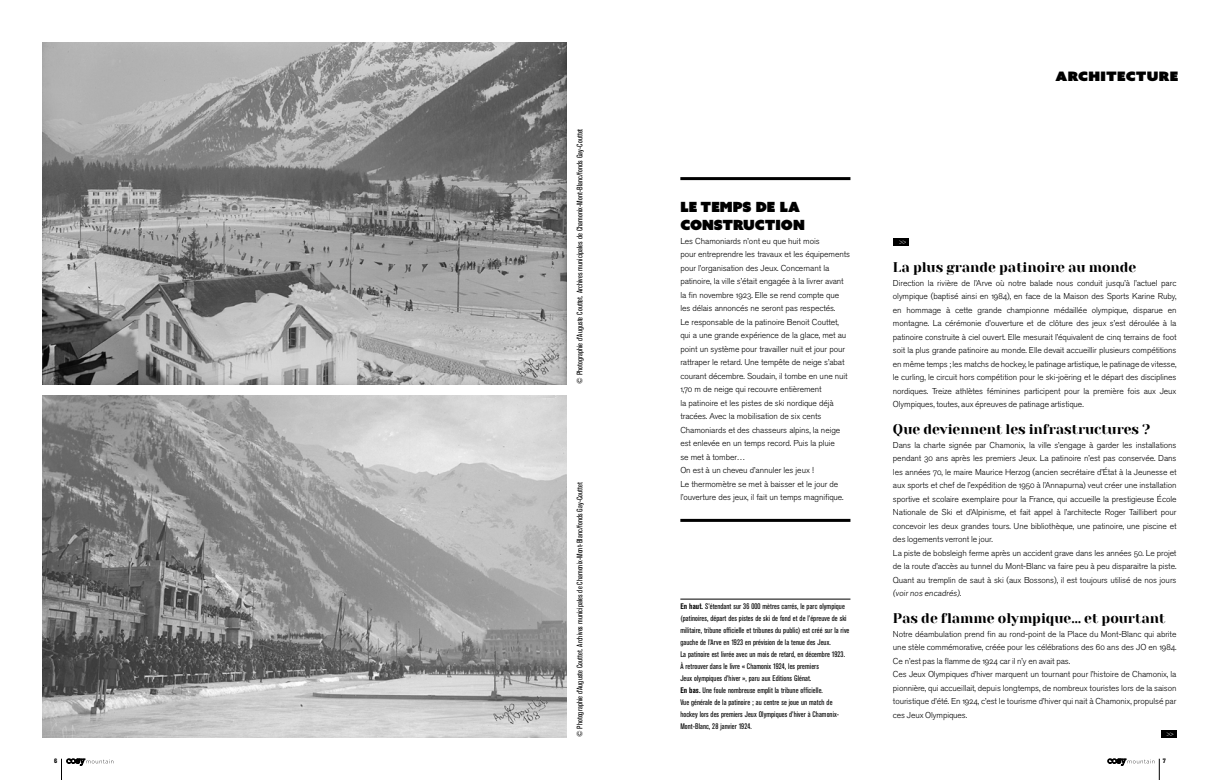
<style>
.page{position:relative;width:1219px;height:780px;background:#fff}
.page>*{position:absolute;margin:0;border:0;box-sizing:border-box;transform-origin:0 0}
.t1{font:14px "Yeseva One";color:#000}
.t2{font:14px/18px "Azo Sans Uber";color:#000}
.t3{font:13px "Azo Sans Uber";letter-spacing:.02em;color:#000;scale:1.08 1}
.t4{font:8.5px/13.5px "Akzidenz Grotesk BE Light Os F";letter-spacing:-.01em;color:#000}
.t5{font:condensed 8px/12px "Akzidenz Grotesk BE";letter-spacing:.01em;color:#000}
.t6{font:800 condensed 6.3px "Akzidenz Grotesk BE";color:#000}
.t7{font:5px "Akzidenz Grotesk BE Light Os F";color:#fff}
.s1{font-weight:700}
</style>
<div class="page">
<svg style="left:61px;top:758px;width:52px;height:22px"></svg>
<svg style="left:1108px;top:758px;width:52px;height:22px"></svg>
<div style="left:893px;top:238px;width:16px;height:7px;background:#000"></div>
<div style="left:1160px;top:730px;width:16px;height:7px;background:#000"></div>
<hr style="left:680px;top:177px;width:170px;height:3px;background:#000">
<hr style="left:680px;top:519px;width:170px;height:3px;background:#000">
<img style="left:43px;top:43px;width:524px;height:341px">
<img style="left:43px;top:395px;width:524px;height:342px">
<hr style="left:680px;top:599px;width:170px;height:1px;background:#000">
<p class="t5" style="left:574px;top:384px;width:257px;rotate:-90deg">© Photographie d’Auguste Couttet. Archives municipales de Chamonix-Mont-Blanc/fonds Gay-Couttet</p>
<p class="t5" style="left:574px;top:737px;width:257px;rotate:-90deg">© Photographie d’Auguste Couttet. Archives municipales de Chamonix-Mont-Blanc/fonds Gay-Couttet</p>
<h2 class="t3" style="left:1056px;top:68px;width:115px">ARCHITECTURE</h2>
<h1 class="t2" style="left:680px;top:198px;width:126px">LE TEMPS DE LA<br>CONSTRUCTION</h1>
<p class="t4" style="left:680px;top:234px;width:171px">Les Chamoniards n’ont eu que huit mois<br>pour entreprendre les travaux et les équipements pour l’organisation des Jeux. Concernant la patinoire, la ville s’était engagée à la livrer avant la fin novembre 1923. Elle se rend compte que les délais annoncés ne seront pas respectés.<br>Le responsable de la patinoire Benoit Couttet, qui a une grande expérience de la glace, met au point un système pour travailler nuit et jour pour rattraper le retard. Une tempête de neige s’abat courant décembre. Soudain, il tombe en une nuit 1,70 m de neige qui recouvre entièrement<br>la patinoire et les pistes de ski nordique déjà tracées. Avec la mobilisation de six cents Chamoniards et des chasseurs alpins, la neige est enlevée en un temps record. Puis la pluie<br>se met à tomber…<br>On est à un cheveu d’annuler les jeux !<br>Le thermomètre se met à baisser et le jour de l’ouverture des jeux, il fait un temps magnifique.</p>
<p class="t5" style="left:680px;top:600px;width:171px"><span class="s1">En haut.</span> S’étendant sur 36 000 mètres carrés, le parc olympique (patinoires, départ des pistes de ski de fond et de l’épreuve de ski militaire, tribune officielle et tribunes du public) est créé sur la rive gauche de l’Arve en 1923 en prévision de la tenue des Jeux.<br>La patinoire est livrée avec un mois de retard, en décembre 1923.<br>À retrouver dans le livre « Chamonix 1924, les premiers<br>Jeux olympiques d’hiver », paru aux Editions Glénat.<br><span class="s1">En bas.</span> Une foule nombreuse emplit la tribune officielle.<br>Vue générale de la patinoire ; au centre se joue un match de hockey lors des premiers Jeux Olympiques d’hiver à Chamonix-Mont-Blanc, 28 janvier 1924.</p>
<p class="t7" style="left:899px;top:239px;width:8px">&gt;&gt;</p>
<h1 class="t1" style="left:893px;top:259px;width:245px">La plus grande patinoire au monde</h1>
<p class="t4" style="left:893px;top:276px;width:285px;text-align:justify">Direction la rivière de l’Arve où notre balade nous conduit jusqu’à l’actuel parc olympique (baptisé ainsi en 1984), en face de la Maison des Sports Karine Ruby, en hommage à cette grande championne médaillée olympique, disparue en montagne. La cérémonie d’ouverture et de clôture des jeux s’est déroulée à la patinoire construite à ciel ouvert. Elle mesurait l’équivalent de cinq terrains de foot soit la plus grande patinoire au monde. Elle devait accueillir plusieurs compétitions en même temps ; les matchs de hockey, le patinage artistique, le patinage de vitesse, le curling, le circuit hors compétition pour le ski-joëring et le départ des disciplines nordiques. Treize athlètes féminines participent pour la première fois aux Jeux Olympiques, toutes, aux épreuves de patinage artistique.</p>
<h1 class="t1" style="left:893px;top:421px;width:259px">Que deviennent les infrastructures ?</h1>
<p class="t4" style="left:893px;top:438px;width:285px">Dans la charte signée par Chamonix, la ville s’engage à garder les installations pendant 30 ans après les premiers Jeux. La patinoire n’est pas conservée. Dans les années 70, le maire Maurice Herzog (ancien secrétaire d’État à la Jeunesse et aux sports et chef de l’expédition de 1950 à l’Annapurna) veut créer une installation sportive et scolaire exemplaire pour la France, qui accueille la prestigieuse École Nationale de Ski et d’Alpinisme, et fait appel à l’architecte Roger Taillibert pour concevoir les deux grandes tours. Une bibliothèque, une patinoire, une piscine et des logements verront le jour.<br>La piste de bobsleigh ferme après un accident grave dans les années 50. Le projet de la route d’accès au tunnel du Mont-Blanc va faire peu à peu disparaitre la piste.<br>Quant au tremplin de saut à ski (aux Bossons), il est toujours utilisé de nos jours (voir nos encadrés).</p>
<h1 class="t1" style="left:893px;top:610px;width:274px">Pas de flamme olympique… et pourtant</h1>
<p class="t4" style="left:893px;top:627px;width:285px">Notre déambulation prend fin au rond-point de la Place du Mont-Blanc qui abrite une stèle commémorative, créée pour les célébrations des 60 ans des JO en 1984.<br>Ce n’est pas la flamme de 1924 car il n’y en avait pas.<br>Ces Jeux Olympiques d’hiver marquent un tournant pour l’histoire de Chamonix, la pionnière, qui accueillait, depuis longtemps, de nombreux touristes lors de la saison touristique d’été. En 1924, c’est le tourisme d’hiver qui nait à Chamonix, propulsé par ces Jeux Olympiques.</p>
<p class="t7" style="left:1167px;top:731px;width:8px">&gt;&gt;</p>
<p class="t6" style="left:54px;top:757px;width:5px">6</p>
<p class="t6" style="left:1163px;top:757px;width:5px">7</p>
</div>
